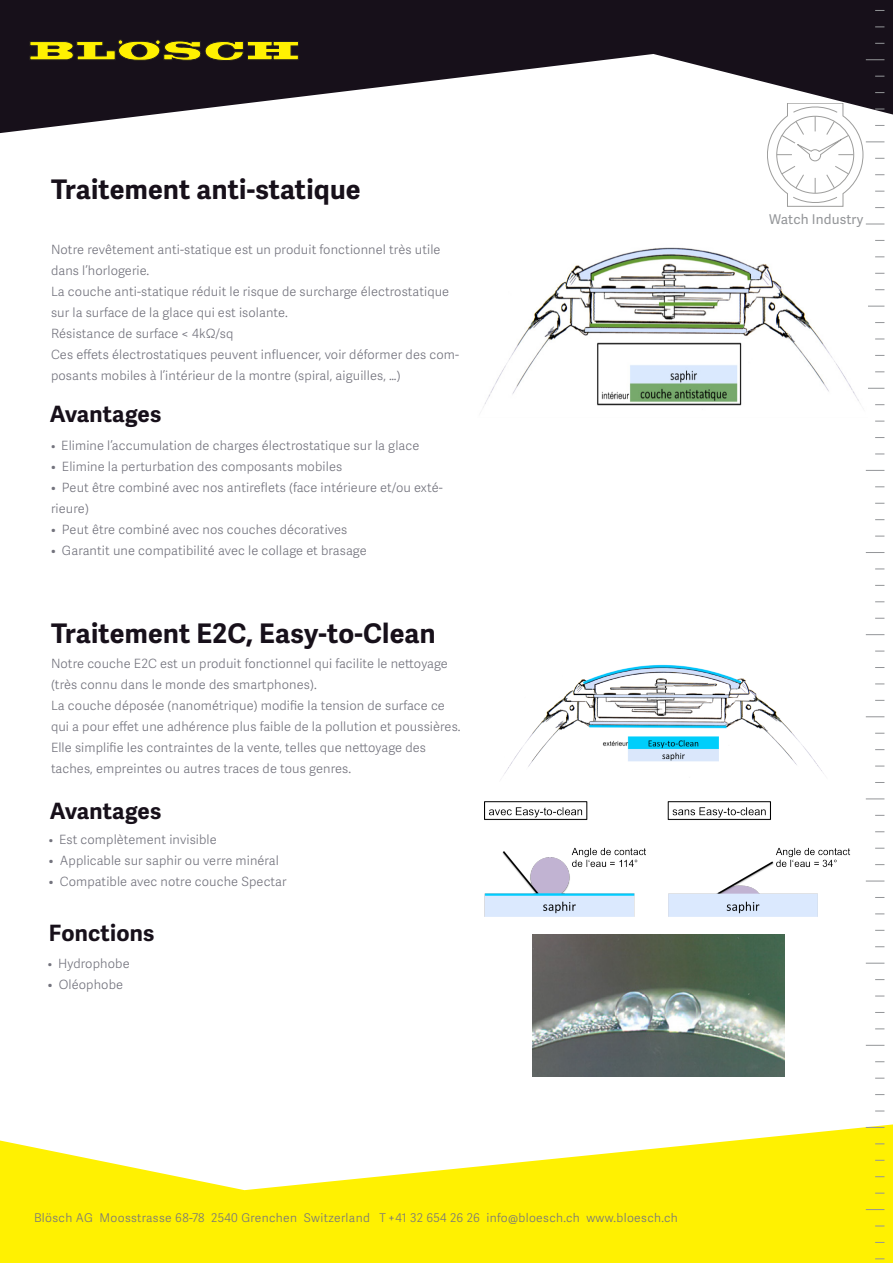
<style>
.page{position:relative;width:893px;height:1263px;background:#fff}
.page>*{position:absolute;margin:0;border:0;box-sizing:border-box;transform-origin:0 0}
.t1{font:700 27px "Adelle Sans";letter-spacing:.01em;color:#17101a}
.t2{font:700 22.5px "Adelle Sans";letter-spacing:.01em;color:#17101a}
.t3{font:13.5px "Adelle Sans";letter-spacing:.01em;color:#939598}
.t4{font:300 12.75px/21px "Adelle Sans";letter-spacing:.01em;color:#73737d}
.t5{font:300 12px "Adelle Sans";letter-spacing:.03em;color:#73737d}
.s1{font-size:12px}
</style>
<div class="page">
<svg style="left:0;top:1124px;width:893px;height:139px;fill:#fff101"></svg>
<svg style="left:0;top:0;width:893px;height:133px;fill:#17101a"></svg>
<svg style="left:30px;top:40px;width:269px;height:21px;background:#887f0e"></svg>
<svg style="left:866px;top:59px;width:18px;height:1px"></svg>
<svg style="left:866px;top:224px;width:18px;height:1px"></svg>
<svg style="left:868px;top:306px;width:16px;height:1px"></svg>
<svg style="left:868px;top:388px;width:16px;height:1px"></svg>
<svg style="left:866px;top:470px;width:18px;height:1px"></svg>
<svg style="left:866px;top:552px;width:18px;height:1px"></svg>
<svg style="left:866px;top:634px;width:18px;height:1px"></svg>
<svg style="left:866px;top:716px;width:18px;height:1px"></svg>
<svg style="left:866px;top:798px;width:18px;height:1px"></svg>
<svg style="left:866px;top:880px;width:18px;height:1px"></svg>
<svg style="left:866px;top:963px;width:18px;height:1px"></svg>
<svg style="left:866px;top:1045px;width:18px;height:1px"></svg>
<svg style="left:866px;top:1127px;width:18px;height:1px"></svg>
<svg style="left:866px;top:1209px;width:18px;height:1px"></svg>
<svg style="left:767px;top:103px;width:117px;height:105px"></svg>
<img style="left:483px;top:247px;width:378px;height:161px">
<img style="left:533px;top:934px;width:251px;height:142px">
<img style="left:503px;top:664px;width:321px;height:112px">
<img style="left:484px;top:801px;width:367px;height:115px">
<p class="t1" style="left:51px;top:173px;width:311px">Traitement anti-statique</p>
<p class="t4" style="left:51px;top:239px;width:391px">Notre revêtement anti-statique est un produit fonctionnel très utile dans l’horlogerie.</p>
<p class="t4" style="left:51px;top:281px;width:400px">La couche anti-statique réduit le risque de surcharge électrostatique sur la surface de la glace qui est isolante.</p>
<p class="t4" style="left:51px;top:323px;width:184px">Résistance de surface &lt; 4kΩ/sq</p>
<p class="t4" style="left:51px;top:344px;width:410px">Ces effets électrostatiques peuvent influencer, voir déformer des com&shy;posants mobiles à l’intérieur de la montre (spiral, aiguilles, …)</p>
<p class="t2" style="left:50px;top:401px;width:113px">Avantages</p>
<p class="t4" style="left:51px;top:436px;width:370px"><span class="s1">•</span> Elimine l’accumulation de charges électrostatique sur la glace</p>
<p class="t4" style="left:51px;top:457px;width:293px">• Elimine la perturbation des composants mobiles</p>
<p class="t4" style="left:51px;top:478px;width:393px">• Peut être combiné avec nos antireflets (face intérieure et/ou exté&shy;rieure)</p>
<p class="t4" style="left:51px;top:520px;width:298px">• Peut être combiné avec nos couches décoratives</p>
<p class="t4" style="left:51px;top:541px;width:317px">• Garantit une compatibilité avec le collage et brasage</p>
<p class="t1" style="left:51px;top:617px;width:386px">Traitement E2C, Easy-to-Clean</p>
<p class="t4" style="left:51px;top:653px;width:398px">Notre couche E2C est un produit fonctionnel qui facilite le nettoyage (très connu dans le monde des smartphones).</p>
<p class="t4" style="left:51px;top:695px;width:411px">La couche déposée (nanométrique) modifie la tension de surface ce qui a pour effet une adhérence plus faible de la pollution et poussières.</p>
<p class="t4" style="left:51px;top:737px;width:376px">Elle simplifie les contraintes de la vente, telles que nettoyage des taches, empreintes ou autres traces de tous genres.</p>
<p class="t2" style="left:50px;top:797px;width:113px">Avantages</p>
<p class="t4" style="left:49px;top:829px;width:169px"><span class="s1">•</span> Est complètement invisible</p>
<p class="t4" style="left:49px;top:850px;width:232px">• Applicable sur saphir ou verre minéral</p>
<p class="t4" style="left:49px;top:871px;width:239px">• Compatible avec notre couche Spectar</p>
<p class="t2" style="left:49px;top:919px;width:107px">Fonctions</p>
<p class="t4" style="left:48px;top:953px;width:83px"><span class="s1">•</span> Hydrophobe</p>
<p class="t4" style="left:48px;top:974px;width:77px">• Oléophobe</p>
<p class="t5" style="left:34px;top:1210px;width:645px">Blösch AG Moosstrasse 68-78 2540 Grenchen Switzerland T +41 32 654 26 26 info@bloesch.ch www.bloesch.ch</p>
<p class="t3" style="left:769px;top:211px;width:96px">Watch Industry</p>
</div>
